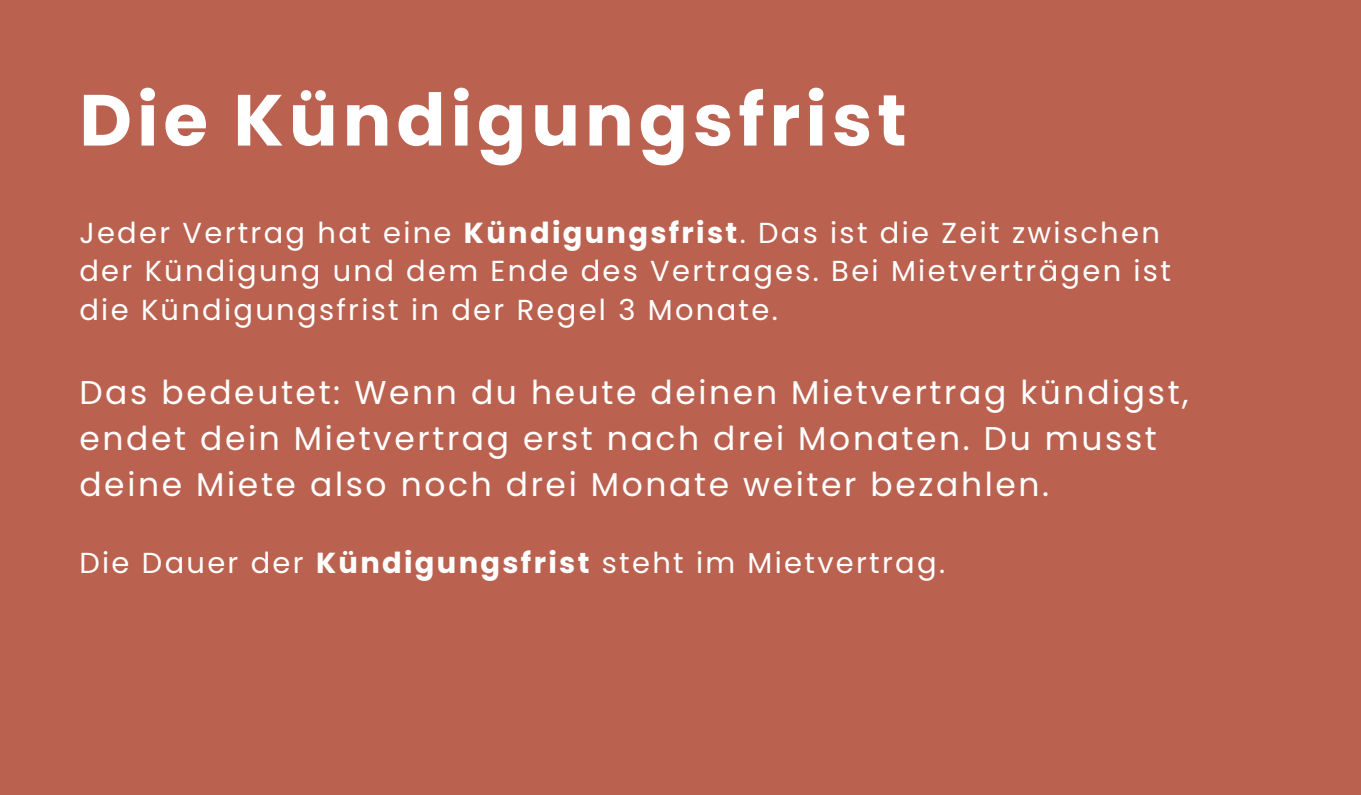
<style>
.page{position:relative;width:1361px;height:795px;background:#fff}
.page>*{position:absolute;margin:0;border:0;box-sizing:border-box;transform-origin:0 0}
.t1{font:700 72.4px "Poppins";letter-spacing:.07em;color:#fff}
.t2{font:32.8px/45.6px "Poppins";letter-spacing:.08em;color:#fff}
.t3{font:28.8px/38.4px "Poppins";letter-spacing:.08em;color:#fff}
.s1{font-weight:700}
</style>
<div class="page">
<div style="left:0;top:0;width:1360px;height:795px;background:#ba624f"></div>
<h1 class="t1" style="left:79px;top:70px;width:828px">Die Kündigungsfrist</h1>
<p class="t3" style="left:79px;top:213px;width:1092px">Jeder Vertrag hat eine <span class="s1">Kündigungsfrist</span>. Das ist die Zeit zwischen der Kündigung und dem Ende des Vertrages. Bei Mietverträgen ist die Kündigungsfrist in der Regel 3 Monate.</p>
<h2 class="t2" style="left:79px;top:370px;width:1110px">Das bedeutet: Wenn du heute deinen Mietvertrag kündigst, endet dein Mietvertrag erst nach drei Monaten. Du musst deine Miete also noch drei Monate weiter bezahlen.</h2>
<p class="t3" style="left:79px;top:543px;width:867px">Die Dauer der <span class="s1">Kündigungsfrist</span> steht im Mietvertrag.</p>
</div>
